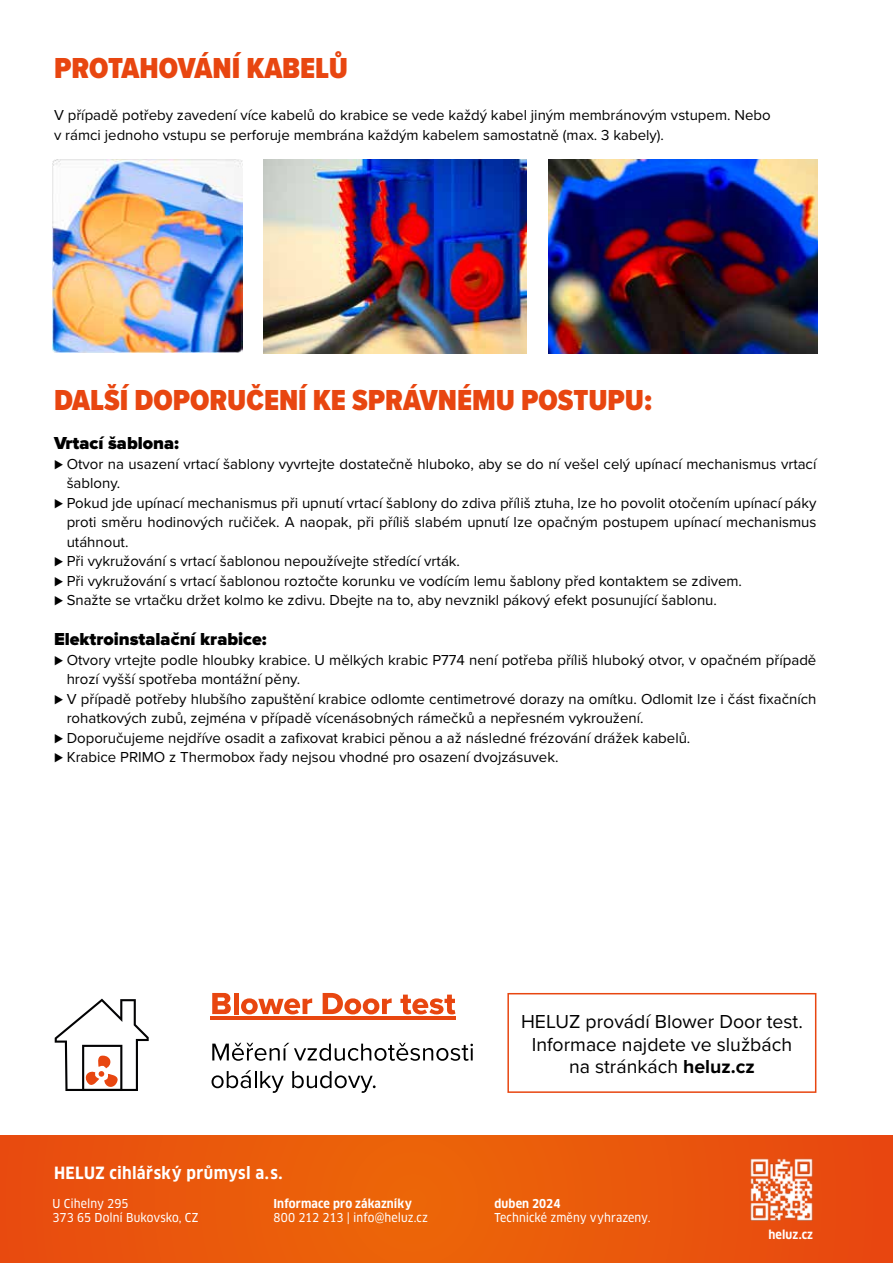
<style>
.page{position:relative;width:893px;height:1263px;background:#fff}
.page>*{position:absolute;margin:0;border:0;box-sizing:border-box;transform-origin:0 0}
.t1{font:900 30px "Proxima Nova Cond";color:#e84610}
.t2{font:19.5px/22.5px "Proxima Nova";color:#000;text-align:center}
.t3{font:900 18px "Proxima Nova";color:#000}
.t4{font:700 16.5px "Clan Pro Narr";letter-spacing:.02em;color:#fff}
.t5{font:15px/19.5px "Proxima Nova";color:#000}
.t6{font:12px/14.7px "Clan Pro Narr News";letter-spacing:.005em;color:#fff}
.t7{font:700 12px "Clan Pro Narr";letter-spacing:.01em;color:#fff}
.s1{font-weight:700}
</style>
<div class="page">
<svg style="left:0;top:1135px;width:893px;height:128px;background:#e9570c"></svg>
<img style="left:747px;top:1155px;width:69px;height:68px">
<img style="left:53px;top:159px;width:189px;height:193px">
<img style="left:263px;top:159px;width:263px;height:195px">
<img style="left:549px;top:159px;width:269px;height:195px">
<div style="left:507px;top:993px;width:309px;height:100px;border:2px solid #e84610"></div>
<svg style="left:55px;top:998px;width:94px;height:93px"></svg>
<svg style="left:212px;top:993px;width:19px;height:21px"></svg>
<hr style="left:234px;top:993px;width:4px;height:21px;background:#e84610">
<svg style="left:241px;top:998px;width:71px;height:16px"></svg>
<svg style="left:323px;top:993px;width:69px;height:21px"></svg>
<svg style="left:400px;top:994px;width:55px;height:20px"></svg>
<hr style="left:210px;top:1016px;width:246px;height:4px;background:#e84610">
<svg style="left:212px;top:1043px;width:261px;height:18px"></svg>
<svg style="left:212px;top:1070px;width:72px;height:23px"></svg>
<svg style="left:292px;top:1071px;width:84px;height:22px"></svg>
<h1 class="t1" style="left:54px;top:46px;width:295px">PROTAHOVÁNÍ KABELŮ</h1>
<p class="t5" style="left:54px;top:105px;width:718px">V případě potřeby zavedení více kabelů do krabice se vede každý kabel jiným membránovým vstupem. Nebo v rámci jednoho vstupu se perforuje membrána každým kabelem samostatně (max. 3 kabely).</p>
<h1 class="t1" style="left:54px;top:378px;width:600px">DALŠÍ DOPORUČENÍ KE SPRÁVNÉMU POSTUPU:</h1>
<p class="t3" style="left:54px;top:433px;width:126px">Vrtací šablona:</p>
<p class="t5" style="left:54px;top:453px;width:764px">⊲ Otvor na usazení vrtací šablony vyvrtejte dostatečně hluboko, aby se do ní vešel celý upínací mechanismus vrtací</p>
<p class="t5" style="left:67px;top:473px;width:55px">šablony.</p>
<p class="t5" style="left:54px;top:492px;width:764px">⊲ Pokud jde upínací mechanismus při upnutí vrtací šablony do zdiva příliš ztuha, lze ho povolit otočením upínací páky</p>
<p class="t5" style="left:67px;top:512px;width:751px">proti směru hodinových ručiček. A naopak, při příliš slabém upnutí lze opačným postupem upínací mechanismus</p>
<p class="t5" style="left:67px;top:531px;width:63px">utáhnout.</p>
<p class="t5" style="left:54px;top:551px;width:408px">⊲ Při vykružování s vrtací šablonou nepoužívejte středící vrták.</p>
<p class="t5" style="left:54px;top:570px;width:690px">⊲ Při vykružování s vrtací šablonou roztočte korunku ve vodícím lemu šablony před kontaktem se zdivem.</p>
<p class="t5" style="left:54px;top:590px;width:664px">⊲ Snažte se vrtačku držet kolmo ke zdivu. Dbejte na to, aby nevznikl pákový efekt posunující šablonu.</p>
<p class="t3" style="left:54px;top:629px;width:214px">Elektroinstalační krabice:</p>
<p class="t5" style="left:54px;top:649px;width:764px">⊲ Otvory vrtejte podle hloubky krabice. U mělkých krabic P774 není potřeba příliš hluboký otvor, v opačném případě</p>
<p class="t5" style="left:67px;top:669px;width:235px">hrozí vyšší spotřeba montážní pěny.</p>
<p class="t5" style="left:54px;top:688px;width:764px">⊲ V případě potřeby hlubšího zapuštění krabice odlomte centimetrové dorazy na omítku. Odlomit lze i část fixačních</p>
<p class="t5" style="left:67px;top:708px;width:578px">rohatkových zubů, zejména v případě vícenásobných rámečků a nepřesném vykroužení.</p>
<p class="t5" style="left:54px;top:727px;width:638px">⊲ Doporučujeme nejdříve osadit a zafixovat krabici pěnou a až následné frézování drážek kabelů.</p>
<p class="t5" style="left:54px;top:747px;width:506px">⊲ Krabice PRIMO z Thermobox řady nejsou vhodné pro osazení dvojzásuvek.</p>
<p class="t4" style="left:54px;top:1163px;width:230px">HELUZ cihlářský průmysl a.s.</p>
<p class="t6" style="left:53px;top:1196px;width:147px">U Cihelny 295<br>373 65 Dolní Bukovsko, CZ</p>
<p class="t7" style="left:274px;top:1196px;width:140px">Informace pro zákazníky</p>
<p class="t6" style="left:274px;top:1210px;width:156px">800 212 213 | info@heluz.cz</p>
<h2 class="t2" style="left:521px;top:1009px;width:283px">HELUZ provádí Blower Door test.<br>Informace najdete ve službách na stránkách <span class="s1">heluz.cz</span></h2>
<p class="t7" style="left:494px;top:1196px;width:67px">duben 2024</p>
<p class="t6" style="left:494px;top:1210px;width:157px">Technické změny vyhrazeny.</p>
<p class="t7" style="left:768px;top:1228px;width:46px">heluz.cz</p>
</div>
